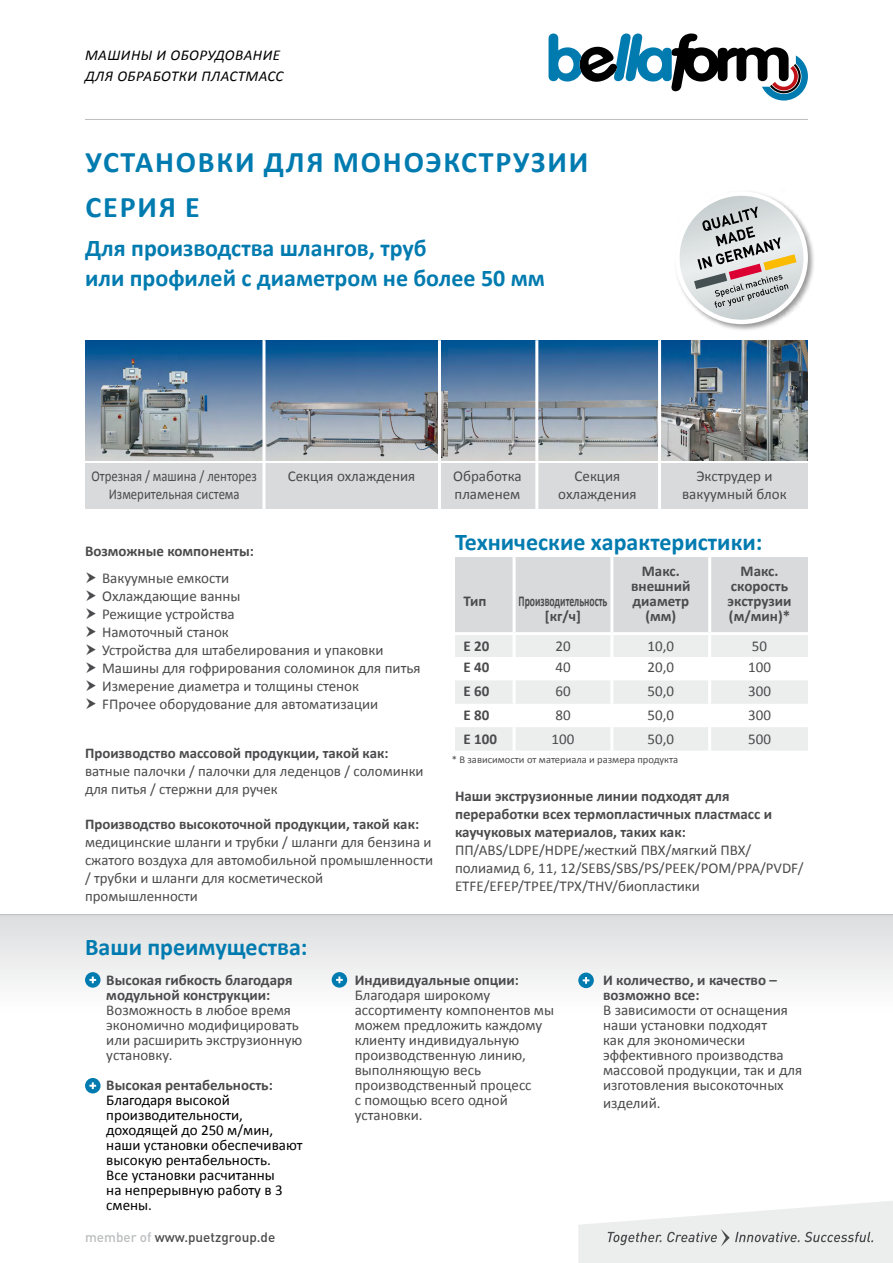
<style>
.page{position:relative;width:893px;height:1263px;background:#fff}
.page>*{position:absolute;margin:0;border:0;box-sizing:border-box;transform-origin:0 0}
.t1{font:700 30px/45px "Calibri";letter-spacing:.06em;color:#007bb0}
.t2{font:700 24px/30px "Calibri";color:#007bb0}
.t3{font:15px/15px "Calibri";color:#4b4b4d}
.t4{font:700 15px/15px "Calibri";color:#4b4b4d}
.t5{font:15px/15px "Calibri";color:#000}
.t6{font:15px/18px "Calibri";color:#4b4b4d;text-align:center;scale:.85 1}
.t7{font:italic 15px/21px "Calibri";letter-spacing:.03em;color:#000}
.t8{font:700 15px/15px "Calibri";color:#4b4b4d;text-align:center;scale:.65 1}
.t9{font:14.85px/17.9px "Calibri";color:#4b4b4d}
.t10{font:700 14.85px "Calibri";color:#4b4b4d}
.t11{font:500 13.5px "DIN Pro";color:#4b4b4d}
.t12{font:10.5px "Calibri";color:#4b4b4d}
.s1{color:#bbbdbe}
</style>
<div class="page">
<svg style="left:578px;top:1201px;width:315px;height:62px"></svg>
<hr style="left:85px;top:119px;width:723px;height:1px;background:#bbbdbe">
<svg style="left:549px;top:34px;width:259px;height:67px"></svg>
<div style="left:0;top:914px;width:893px;height:128px;background:linear-gradient(to bottom,#dedfe0,#fff)"></div>
<img style="left:85px;top:340px;width:177px;height:120px">
<img style="left:265px;top:340px;width:183px;height:120px">
<img style="left:448px;top:340px;width:210px;height:120px">
<img style="left:661px;top:340px;width:147px;height:120px">
<div style="left:85px;top:463px;width:723px;height:45px;background:#d9dadb"></div>
<hr style="left:262px;top:340px;width:3px;height:174px;background:#fff">
<hr style="left:438px;top:340px;width:3px;height:174px;background:#fff">
<hr style="left:535px;top:340px;width:3px;height:174px;background:#fff">
<hr style="left:658px;top:340px;width:3px;height:174px;background:#fff">
<svg style="left:455px;top:557px;width:353px;height:193px"></svg>
<hr style="left:513px;top:657px;width:3px;height:23px;background:#fff">
<hr style="left:610px;top:657px;width:3px;height:23px;background:#fff">
<hr style="left:708px;top:657px;width:3px;height:23px;background:#fff">
<hr style="left:513px;top:680px;width:3px;height:24px;background:#fff">
<hr style="left:610px;top:680px;width:3px;height:24px;background:#fff">
<hr style="left:708px;top:680px;width:3px;height:24px;background:#fff">
<hr style="left:513px;top:704px;width:3px;height:23px;background:#fff">
<hr style="left:610px;top:704px;width:3px;height:23px;background:#fff">
<hr style="left:708px;top:704px;width:3px;height:23px;background:#fff">
<hr style="left:513px;top:727px;width:3px;height:23px;background:#fff">
<hr style="left:610px;top:727px;width:3px;height:23px;background:#fff">
<hr style="left:708px;top:727px;width:3px;height:23px;background:#fff">
<hr style="left:513px;top:557px;width:3px;height:75px;background:#fff">
<hr style="left:610px;top:557px;width:3px;height:75px;background:#fff">
<hr style="left:708px;top:557px;width:3px;height:75px;background:#fff">
<hr style="left:513px;top:635px;width:3px;height:22px;background:#fff">
<hr style="left:610px;top:635px;width:3px;height:22px;background:#fff">
<hr style="left:708px;top:635px;width:3px;height:22px;background:#fff">
<hr style="left:455px;top:632px;width:59px;height:3px;background:#fff">
<hr style="left:514px;top:632px;width:98px;height:3px;background:#fff">
<hr style="left:612px;top:632px;width:98px;height:3px;background:#fff">
<hr style="left:710px;top:632px;width:98px;height:3px;background:#fff">
<hr style="left:0;top:914px;width:893px;height:1px;background:#bbbdbe">
<svg style="left:85px;top:972px;width:16px;height:16px"></svg>
<svg style="left:89px;top:976px;width:7px;height:7px"></svg>
<div style="left:85px;top:1078px;width:16px;height:15px;background:#007bb0;border-radius:50%"></div>
<svg style="left:89px;top:1082px;width:7px;height:7px"></svg>
<div style="left:332px;top:972px;width:15px;height:15px;background:#007bb0;border-radius:50%"></div>
<svg style="left:336px;top:976px;width:7px;height:7px"></svg>
<svg style="left:578px;top:972px;width:16px;height:16px"></svg>
<svg style="left:583px;top:977px;width:6px;height:7px"></svg>
<div style="left:674px;top:189px;width:141px;height:143px;background:#000;opacity:.4"></div>
<div style="left:675px;top:191px;width:133px;height:133px;background:#fff;border-radius:50%"></div>
<img style="left:680px;top:196px;width:123px;height:124px;border-radius:62px">
<svg style="left:694px;top:206px;width:102px;height:102px;background:#bfbcb9"></svg>
<p class="t7" style="left:85px;top:44px;width:200px">МАШИНЫ И ОБОРУДОВАНИЕ<br>ДЛЯ ОБРАБОТКИ ПЛАСТМАСС</p>
<h1 class="t1" style="left:86px;top:139px;width:504px">УСТАНОВКИ ДЛЯ МОНОЭКСТРУЗИИ<br>СЕРИЯ E</h1>
<h2 class="t2" style="left:85px;top:232px;width:461px">Для производства шлангов, труб<br>или профилей с диаметром не более 50 мм</h2>
<p class="t6" style="left:91px;top:466px;width:196px">Отрезная / машина / ленторез<br>Измерительная система</p>
<p class="t3" style="left:288px;top:468px;width:129px">Секция охлаждения</p>
<p class="t3" style="left:453px;top:466px;width:70px;line-height:18px">Обработка пламенем</p>
<p class="t3" style="left:558px;top:466px;width:80px;line-height:18px;text-align:center">Секция охлаждения</p>
<p class="t3" style="left:682px;top:466px;width:106px;line-height:18px;text-align:center">Экструдер и вакуумный блок</p>
<p class="t4" style="left:85px;top:543px;width:170px">Возможные компоненты:</p>
<p class="t3" style="left:102px;top:569px;width:320px;line-height:18px">Вакуумные емкости<br>Охлаждающие ванны<br>Режищие устройства<br>Намоточный станок<br>Устройства для штабелирования и упаковки<br>Машины для гофрирования соломинок для питья<br>Измерение диаметра и толщины стенок<br>FПрочее оборудование для автоматизации</p>
<p class="t10" style="left:85px;top:742px;width:305px">Производство массовой продукции, такой как:</p>
<p class="t9" style="left:85px;top:761px;width:340px">ватные палочки / палочки для леденцов / соломинки для питья / стержни для ручек</p>
<p class="t10" style="left:85px;top:814px;width:336px">Производство высокоточной продукции, такой как:</p>
<p class="t9" style="left:85px;top:833px;width:350px">медицинские шланги и трубки / шланги для бензина и сжатого воздуха для автомобильной промышленности / трубки и шланги для косметической промышленности</p>
<h2 class="t2" style="left:455px;top:526px;width:309px">Технические характеристики:</h2>
<p class="t4" style="left:463px;top:593px;width:25px">Тип</p>
<p class="t8" style="left:519px;top:593px;width:138px">Производительность [кг/ч]</p>
<p class="t4" style="left:631px;top:563px;width:61px;text-align:center">Макс. внешний диаметр (мм)</p>
<p class="t4" style="left:728px;top:563px;width:65px;text-align:center">Макс. скорость экструзии (м/мин)*</p>
<p class="t4" style="left:463px;top:638px;width:27px">E 20</p>
<p class="t3" style="left:555px;top:638px;width:17px">20</p>
<p class="t3" style="left:647px;top:638px;width:28px">10,0</p>
<p class="t3" style="left:752px;top:638px;width:17px">50</p>
<p class="t4" style="left:463px;top:659px;width:27px">E 40</p>
<p class="t3" style="left:555px;top:659px;width:17px">40</p>
<p class="t3" style="left:647px;top:659px;width:28px">20,0</p>
<p class="t3" style="left:748px;top:659px;width:24px">100</p>
<p class="t4" style="left:463px;top:683px;width:27px">E 60</p>
<p class="t3" style="left:555px;top:683px;width:17px">60</p>
<p class="t3" style="left:647px;top:683px;width:28px">50,0</p>
<p class="t3" style="left:748px;top:683px;width:24px">300</p>
<p class="t4" style="left:463px;top:707px;width:27px">E 80</p>
<p class="t3" style="left:555px;top:707px;width:17px">80</p>
<p class="t3" style="left:648px;top:707px;width:28px">50,0</p>
<p class="t3" style="left:748px;top:707px;width:24px">300</p>
<p class="t4" style="left:464px;top:731px;width:35px">E 100</p>
<p class="t3" style="left:552px;top:731px;width:24px">100</p>
<p class="t3" style="left:648px;top:731px;width:28px">50,0</p>
<p class="t3" style="left:748px;top:731px;width:24px">500</p>
<p class="t12" style="left:452px;top:752px;width:228px">* В зависимости от материала и размера продукта</p>
<p class="t4" style="left:455px;top:786px;width:319px;line-height:18px">Наши экструзионные линии подходят для переработки всех термопластичных пластмасс и каучуковых материалов, таких как:</p>
<p class="t3" style="left:455px;top:840px;width:350px;line-height:18px">ПП/ABS/LDPE/HDPE/жесткий ПВХ/мягкий ПВХ/ полиамид 6, 11, 12/SEBS/SBS/PS/PEEK/POM/PPA/PVDF/<br>ETFE/EFEP/TPEE/TPX/THV/биопластики</p>
<h2 class="t2" style="left:85px;top:931px;width:224px">Ваши преимущества:</h2>
<p class="t4" style="left:106px;top:972px;width:188px">Высокая гибкость благодаря модульной конструкции:</p>
<p class="t3" style="left:106px;top:1002px;width:198px">Возможность в любое время экономично модифицировать или расширить экструзионную установку.</p>
<p class="t4" style="left:106px;top:1077px;width:168px">Высокая рентабельность:</p>
<p class="t5" style="left:106px;top:1092px;width:198px">Благодаря высокой производительности, доходящей до 250 м/мин, наши установки обеспечивают высокую рентабельность.<br>Все установки расчитанны<br>на непрерывную работу в 3 смены.</p>
<p class="t11" style="left:85px;top:1228px;width:192px"><span class="s1">member of</span> www.puetzgroup.de</p>
<p class="t4" style="left:355px;top:972px;width:166px">Индивидуальные опции:</p>
<p class="t3" style="left:355px;top:987px;width:201px">Благодаря широкому ассортименту компонентов мы можем предложить каждому клиенту индивидуальную производственную линию, выполняющую весь производственный процесс<br>с помощью всего одной установки.</p>
<p class="t4" style="left:603px;top:972px;width:175px">И количество, и качество – возможно все:</p>
<p class="t3" style="left:603px;top:1002px;width:201px">В зависимости от оснащения наши установки подходят<br>как для экономически эффективного производства массовой продукции, так и для изготовления высокоточных</p>
<p class="t3" style="left:603px;top:1095px;width:59px">изделий.</p>
</div>
